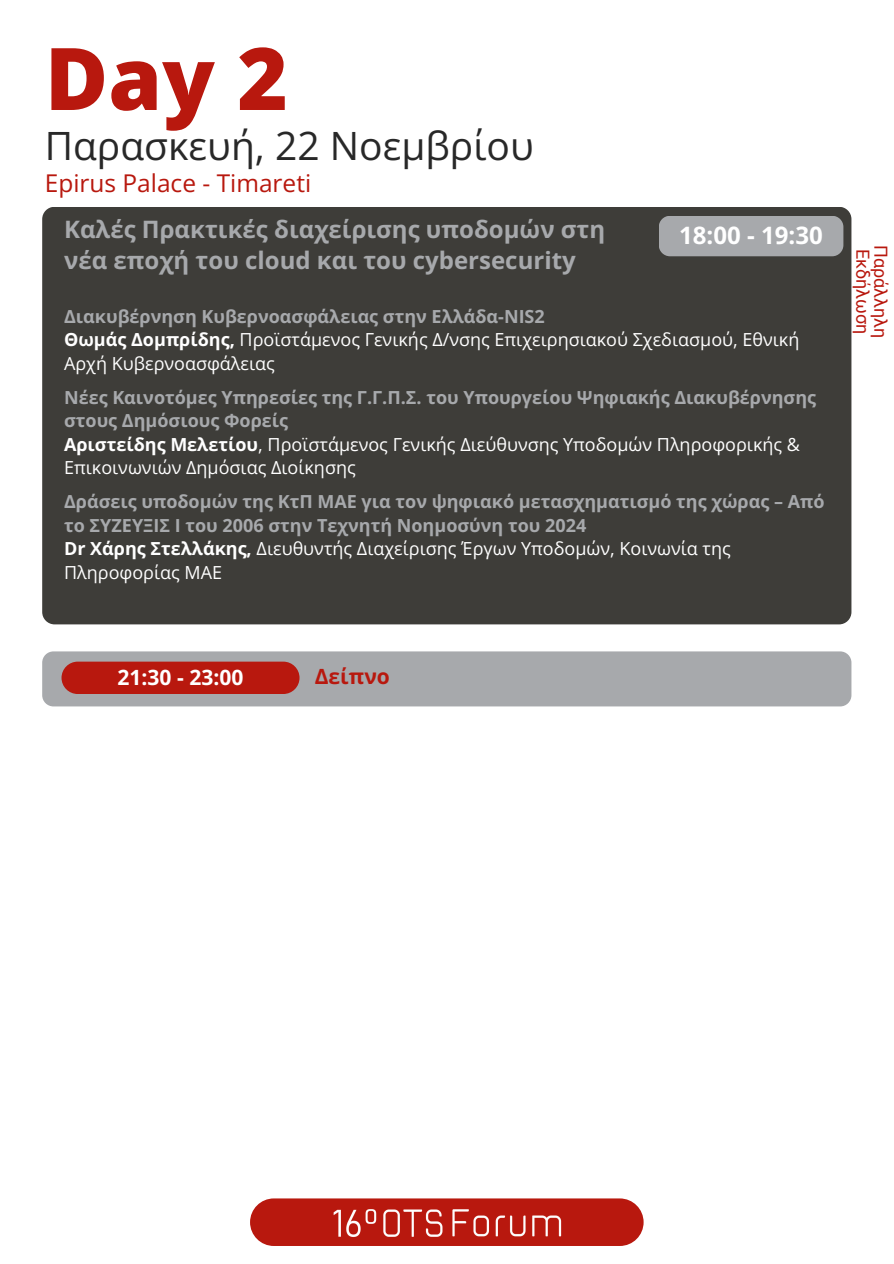
<style>
.page{position:relative;width:894px;height:1264px;background:#fff}
.page>*{position:absolute;margin:0;border:0;box-sizing:border-box;transform-origin:0 0}
.t1{font:800 86.4px "Open Sans";color:#b8180e}
.t2{font:39px "Open Sans";color:#282828}
.t3{font:24.45px "Open Sans";color:#b8180e}
.t4{font:700 24px/31.5px "Open Sans";color:#a7a9ac}
.t5{font:700 24px "Open Sans";color:#fff}
.t6{font:700 21px "Open Sans";color:#fff}
.t7{font:700 21px "Open Sans";color:#b8180e}
.t8{font:18px/23.7px "Open Sans";color:#fff}
.t9{font:700 18px/23.7px "Open Sans";color:#a7a9ac}
.t10{font:18px "Roboto";color:#b8180e}
.s1{font-weight:700}
</style>
<div class="page">
<div style="left:250px;top:1198px;width:393px;height:47px;background:#b8180e;border-radius:24px"></div>
<img style="left:333px;top:1209px;width:228px;height:28px">
<div style="left:42px;top:651px;width:809px;height:55px;background:#a7a9ac;border-radius:11px"></div>
<div style="left:61px;top:661px;width:238px;height:33px;background:#b8180e;border-radius:16px"></div>
<div style="left:42px;top:207px;width:809px;height:417px;background:#3e3d39;border-radius:12px"></div>
<div style="left:658px;top:216px;width:185px;height:40px;background:#a7a9ac;border-radius:11px"></div>
<h1 class="t1" style="left:45px;top:18px;width:244px">Day 2</h1>
<h2 class="t2" style="left:45px;top:118px;width:490px">Παρασκευή, 22 Νοεμβρίου</h2>
<h4 class="t3" style="left:45px;top:166px;width:268px">Epirus Palace - Timareti</h4>
<p class="t4" style="left:64px;top:213px;width:542px">Καλές Πρακτικές διαχείρισης υποδομών στη νέα εποχή του cloud και του cybersecurity</p>
<p class="t5" style="left:679px;top:218px;width:145px">18:00 - 19:30</p>
<p class="t9" style="left:64px;top:304px;width:482px">Διακυβέρνηση Κυβερνοασφάλειας στην Ελλάδα-ΝIS2</p>
<p class="t8" style="left:64px;top:327px;width:736px"><span class="s1">Θωμάς Δομπρίδης,</span> Προϊστάμενος Γενικής Δ/νσης Επιχειρησιακού Σχεδιασμού, Εθνική<br>Αρχή Κυβερνοασφάλειας</p>
<h5 class="t9" style="left:64px;top:384px;width:753px">Νέες Καινοτόμες Υπηρεσίες της Γ.Γ.Π.Σ. του Υπουργείου Ψηφιακής Διακυβέρνησης στους Δημόσιους Φορείς</h5>
<h5 class="t8" style="left:64px;top:432px;width:737px"><span class="s1">Aριστείδης Μελετίου</span>, Προϊστάμενος Γενικής Διεύθυνσης Υποδομών Πληροφορικής &amp;<br>Επικοινωνιών Δημόσιας Διοίκησης</h5>
<p class="t9" style="left:64px;top:489px;width:761px">Δράσεις υποδομών της ΚτΠ ΜΑΕ για τον ψηφιακό μετασχηματισμό της χώρας – Από το ΣΥΖΕΥΞΙΣ Ι του 2006 στην Τεχνητή Νοημοσύνη του 2024</p>
<p class="t8" style="left:64px;top:536px;width:668px"><span class="s1">Dr Χάρης Στελλάκης,</span> Διευθυντής Διαχείρισης Έργων Υποδομών, Κοινωνία της<br>Πληροφορίας ΜΑΕ</p>
<p class="t10" style="left:873px;top:249px;width:87px;rotate:90deg">Εκδήλωση</p>
<p class="t10" style="left:891px;top:245px;width:95px;rotate:90deg">Παράλληλη</p>
<h3 class="t6" style="left:118px;top:662px;width:127px">21:30 - 23:00</h3>
<p class="t7" style="left:315px;top:661px;width:77px">Δείπνο</p>
</div>
